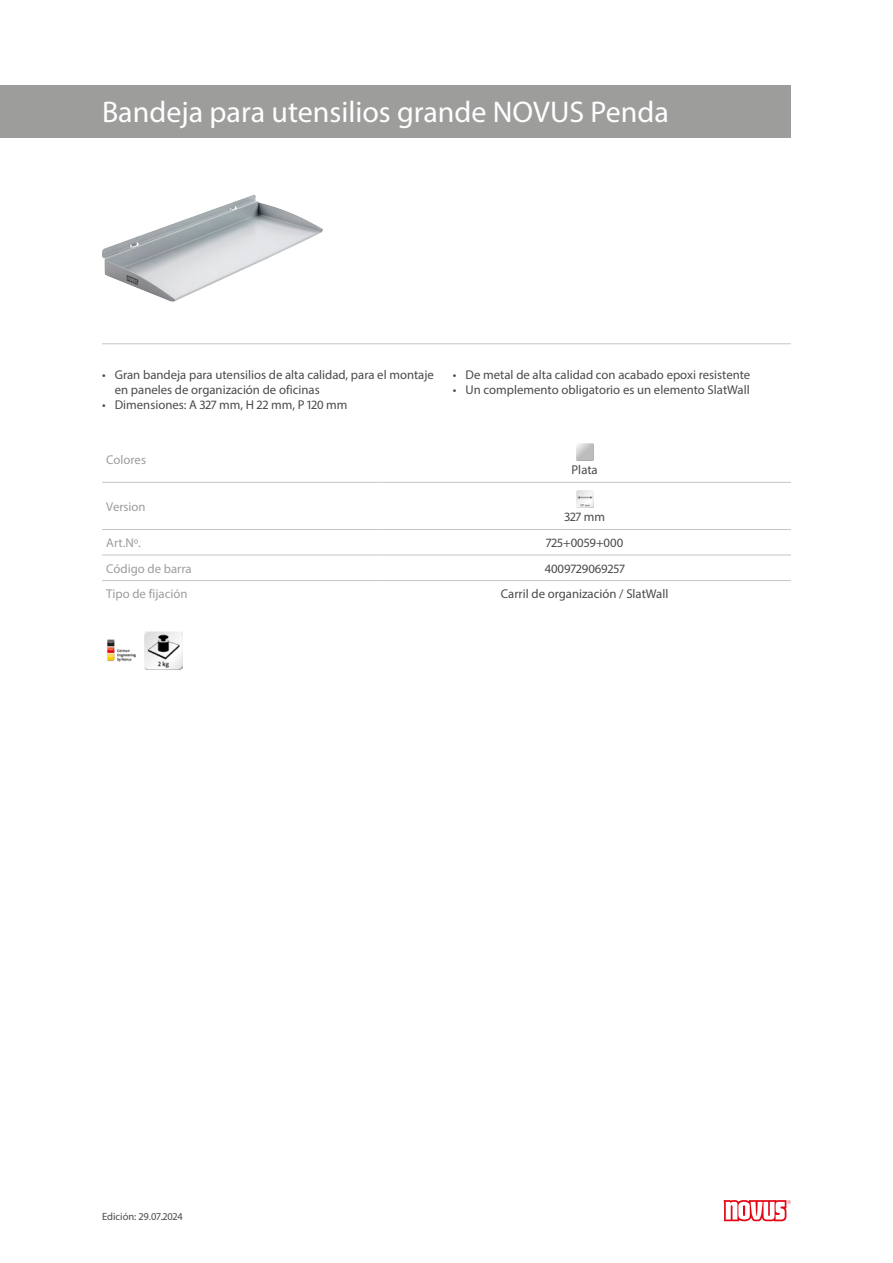
<style>
.page{position:relative;width:893px;height:1263px;background:#fff}
.page>*{position:absolute;margin:0;border:0;box-sizing:border-box;transform-origin:0 0}
.Produktname{font:30px "Myriad Pro";color:#fff}
.Produkttabelle_Zentr{font:12.75px/15.3px "Myriad Pro";color:#4a4a49}
.Produkttabelle_Links{font:12.75px "Myriad Pro";color:#9d9d9c}
.Farbildtext{font:12.75px "Myriad Pro";color:#4a4a49}
.t1{font:10.5px "Myriad Pro";color:#4a4a49}
</style>
<div class="page">
<img style="left:102px;top:195px;width:221px;height:107px">
<hr style="left:102px;top:343px;width:689px;height:1px;background:#c6c6c6">
<img style="left:107px;top:639px;width:29px;height:23px">
<img style="left:145px;top:632px;width:38px;height:38px">
<svg style="left:724px;top:1200px;width:67px;height:21px"></svg>
<div style="left:0;top:85px;width:791px;height:53px;background:#9d9d9c"></div>
<hr style="left:102px;top:482px;width:276px;height:1px;background:#c6c6c6">
<hr style="left:378px;top:482px;width:413px;height:1px;background:#c6c6c6">
<hr style="left:102px;top:529px;width:276px;height:1px;background:#c6c6c6">
<hr style="left:378px;top:529px;width:413px;height:1px;background:#c6c6c6">
<hr style="left:102px;top:555px;width:276px;height:1px;background:#c6c6c6">
<hr style="left:378px;top:555px;width:413px;height:1px;background:#c6c6c6">
<hr style="left:102px;top:580px;width:276px;height:1px;background:#c6c6c6">
<hr style="left:378px;top:580px;width:413px;height:1px;background:#c6c6c6">
<img style="left:576px;top:444px;width:17px;height:17px">
<img style="left:576px;top:491px;width:17px;height:17px">
<p class="Produktname" style="left:102px;top:94px;width:568px">Bandeja para utensilios grande NOVUS Penda</p>
<p class="Produkttabelle_Zentr" style="left:115px;top:367px;width:321px;text-indent:-13px">• Gran bandeja para utensilios de alta calidad, para el montaje en paneles de organización de oficinas</p>
<p class="Produkttabelle_Zentr" style="left:102px;top:397px;width:247px">• Dimensiones: A 327 mm, H 22 mm, P 120 mm</p>
<p class="Produkttabelle_Links" style="left:106px;top:451px;width:41px">Colores</p>
<p class="Produkttabelle_Links" style="left:106px;top:499px;width:41px">Version</p>
<p class="Produkttabelle_Zentr" style="left:453px;top:367px;width:299px">• De metal de alta calidad con acabado epoxi resistente</p>
<p class="Produkttabelle_Zentr" style="left:453px;top:382px;width:298px">• Un complemento obligatorio es un elemento SlatWall</p>
<p class="Farbildtext" style="left:572px;top:462px;width:28px">Plata</p>
<p class="Farbildtext" style="left:564px;top:509px;width:42px">327 mm</p>
<p class="Produkttabelle_Links" style="left:106px;top:535px;width:36px">Art.Nº.</p>
<p class="Produkttabelle_Zentr" style="left:546px;top:535px;width:79px">725+0059+000</p>
<p class="Produkttabelle_Links" style="left:106px;top:560px;width:87px">Código de barra</p>
<p class="Produkttabelle_Zentr" style="left:545px;top:560px;width:81px">4009729069257</p>
<p class="Produkttabelle_Links" style="left:106px;top:586px;width:83px">Tipo de fijación</p>
<p class="Produkttabelle_Zentr" style="left:501px;top:586px;width:169px">Carril de organización / SlatWall</p>
<p class="t1" style="left:102px;top:1210px;width:82px">Edición: 29.07.2024</p>
</div>
